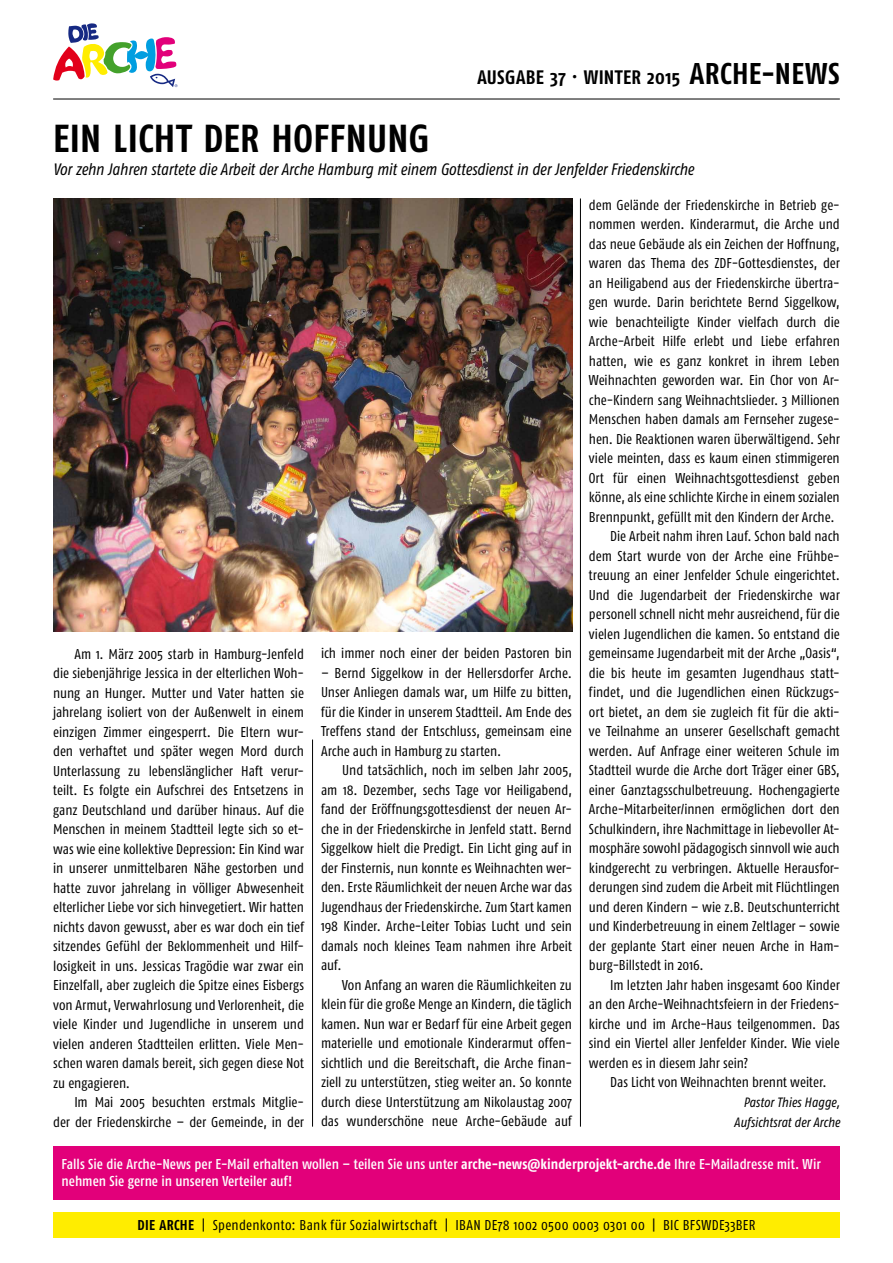
<style>
.page{position:relative;width:893px;height:1263px;background:#fff}
.page>*{position:absolute;margin:0;border:0;box-sizing:border-box;transform-origin:0 0}
.t1{font:700 39px "Fago Co";letter-spacing:.01em;color:#000}
.t2{font:700 19.5px "Fago Co";letter-spacing:.02em;color:#000}
.t3{font:italic 16.5px "Fago Co";letter-spacing:-.01em;color:#000}
.t4{font:14.25px/19.5px "Fago Co";letter-spacing:-.005em;color:#000;text-align:justify}
.t5{font:500 14.25px/17.1px "Fago Co";letter-spacing:-.005em;color:#fff}
.t6{font:14.25px "Fago Co";letter-spacing:.025em;color:#000}
.t7{font:italic 13.5px/19.5px "Fago Co";color:#000;text-align:right}
.s1{font-size:30px}
.s2{font-weight:700}
</style>
<div class="page">
<div style="left:53px;top:1212px;width:787px;height:25px;background:#ffed00"></div>
<svg style="left:53px;top:23px;width:125px;height:64px"></svg>
<hr style="left:53px;top:99px;width:787px;height:1px;background:#000">
<hr style="left:312px;top:739px;width:1px;height:387px;background:#000">
<hr style="left:580px;top:198px;width:1px;height:929px;background:#000">
<div style="left:53px;top:1146px;width:787px;height:53px;background:#e2007a"></div>
<img style="left:53px;top:198px;width:519px;height:433px">
<h2 class="t2" style="left:477px;top:66px;width:364px">AUSGABE 37 · WINTER 2015 <span class="s1">ARCHE-NEWS</span></h2>
<h1 class="t1" style="left:53px;top:115px;width:378px">EIN LICHT DER HOFFNUNG</h1>
<p class="t3" style="left:53px;top:160px;width:642px">Vor zehn Jahren startete die Arbeit der Arche Hamburg mit einem Gottesdienst in der Jenfelder Friedenskirche</p>
<p class="t4" style="left:53px;top:644px;width:252px;text-indent:21px">Am 1. März 2005 starb in Hamburg-Jenfeld die siebenjährige Jessica in der elterlichen Woh&shy;nung an Hunger. Mutter und Vater hatten sie jahrelang isoliert von der Außenwelt in einem einzigen Zimmer eingesperrt. Die Eltern wur&shy;den verhaftet und später wegen Mord durch Unterlassung zu lebenslänglicher Haft verur&shy;teilt. Es folgte ein Aufschrei des Entsetzens in ganz Deutschland und darüber hinaus. Auf die Menschen in meinem Stadtteil legte sich so et&shy;was wie eine kollektive Depression: Ein Kind war in unserer unmittelbaren Nähe gestorben und hatte zuvor jahrelang in völliger Abwesenheit elterlicher Liebe vor sich hinvegetiert. Wir hatten nichts davon gewusst, aber es war doch ein tief sitzendes Gefühl der Beklommenheit und Hilf&shy;losigkeit in uns. Jessicas Tragödie war zwar ein Einzelfall, aber zugleich die Spitze eines Eisbergs von Armut, Verwahrlosung und Verlorenheit, die viele Kinder und Jugendliche in unserem und vielen anderen Stadtteilen erlitten. Viele Men&shy;schen waren damals bereit, sich gegen diese Not zu engagieren.</p>
<p class="t4" style="left:53px;top:1092px;width:252px;text-align:right">Im Mai 2005 besuchten erstmals Mitglie-<br>der der Friedenskirche – der Gemeinde, in der</p>
<p class="t4" style="left:321px;top:644px;width:252px">ich immer noch einer der beiden Pastoren bin</p>
<p class="t4" style="left:321px;top:663px;width:252px">– Bernd Siggelkow in der Hellersdorfer Arche.<br>Unser Anliegen damals war, um Hilfe zu bitten, für die Kinder in unserem Stadtteil. Am Ende des Treffens stand der Entschluss, gemeinsam eine Arche auch in Hamburg zu starten.</p>
<p class="t4" style="left:321px;top:760px;width:252px;text-indent:21px">Und tatsächlich, noch im selben Jahr 2005, am 18. Dezember, sechs Tage vor Heiligabend, fand der Eröffnungsgottesdienst der neuen Ar&shy;che in der Friedenskirche in Jenfeld statt. Bernd Siggelkow hielt die Predigt. Ein Licht ging auf in der Finsternis, nun konnte es Weihnachten wer&shy;den. Erste Räumlichkeit der neuen Arche war das Jugendhaus der Friedenskirche. Zum Start kamen 198 Kinder. Arche-Leiter Tobias Lucht und sein damals noch kleines Team nahmen ihre Arbeit auf.</p>
<p class="t4" style="left:321px;top:975px;width:252px;text-indent:21px">Von Anfang an waren die Räumlichkeiten zu klein für die große Menge an Kindern, die täglich kamen. Nun war er Bedarf für eine Arbeit gegen materielle und emotionale Kinderarmut offen&shy;sichtlich und die Bereitschaft, die Arche finan&shy;ziell zu unterstützen, stieg weiter an. So konnte durch diese Unterstützung am Nikolaustag 2007 das wunderschöne neue Arche-Gebäude auf</p>
<p class="t4" style="left:589px;top:195px;width:252px">dem Gelände der Friedenskirche in Betrieb ge-</p>
<p class="t4" style="left:589px;top:214px;width:252px">nommen werden. Kinderarmut, die Arche und</p>
<p class="t4" style="left:589px;top:234px;width:252px">das neue Gebäude als ein Zeichen der Hoffnung,</p>
<p class="t4" style="left:589px;top:253px;width:252px">waren das Thema des ZDF-Gottesdienstes, der</p>
<p class="t4" style="left:589px;top:273px;width:252px">an Heiligabend aus der Friedenskirche übertra-</p>
<p class="t4" style="left:589px;top:292px;width:252px">gen wurde. Darin berichtete Bernd Siggelkow,</p>
<p class="t4" style="left:589px;top:312px;width:252px">wie benachteiligte Kinder vielfach durch die</p>
<p class="t4" style="left:589px;top:331px;width:252px">Arche-Arbeit Hilfe erlebt und Liebe erfahren</p>
<p class="t4" style="left:589px;top:351px;width:252px">hatten, wie es ganz konkret in ihrem Leben</p>
<p class="t4" style="left:589px;top:370px;width:252px">Weihnachten geworden war. Ein Chor von Ar-</p>
<p class="t4" style="left:589px;top:390px;width:252px">che-Kindern sang Weihnachtslieder. 3 Millionen</p>
<p class="t4" style="left:589px;top:409px;width:252px">Menschen haben damals am Fernseher zugese-</p>
<p class="t4" style="left:589px;top:429px;width:252px">hen. Die Reaktionen waren überwältigend. Sehr</p>
<p class="t4" style="left:589px;top:448px;width:252px">viele meinten, dass es kaum einen stimmigeren</p>
<p class="t4" style="left:589px;top:468px;width:252px">Ort für einen Weihnachtsgottesdienst geben</p>
<p class="t4" style="left:589px;top:487px;width:252px">könne, als eine schlichte Kirche in einem sozialen</p>
<p class="t4" style="left:589px;top:507px;width:247px">Brennpunkt, gefüllt mit den Kindern der Arche.</p>
<p class="t4" style="left:610px;top:526px;width:231px">Die Arbeit nahm ihren Lauf. Schon bald nach</p>
<p class="t4" style="left:589px;top:546px;width:252px">dem Start wurde von der Arche eine Frühbe-</p>
<p class="t4" style="left:589px;top:565px;width:252px">treuung an einer Jenfelder Schule eingerichtet.</p>
<p class="t4" style="left:589px;top:585px;width:252px">Und die Jugendarbeit der Friedenskirche war</p>
<p class="t4" style="left:589px;top:604px;width:252px">personell schnell nicht mehr ausreichend, für die</p>
<p class="t4" style="left:589px;top:624px;width:252px">vielen Jugendlichen die kamen. So entstand die</p>
<p class="t4" style="left:589px;top:643px;width:252px">gemeinsame Jugendarbeit mit der Arche „Oasis“,</p>
<p class="t4" style="left:589px;top:663px;width:252px">die bis heute im gesamten Jugendhaus statt-</p>
<p class="t4" style="left:589px;top:682px;width:252px">findet, und die Jugendlichen einen Rückzugs-</p>
<p class="t4" style="left:589px;top:702px;width:252px">ort bietet, an dem sie zugleich fit für die akti-</p>
<p class="t4" style="left:589px;top:721px;width:252px">ve Teilnahme an unserer Gesellschaft gemacht</p>
<p class="t4" style="left:589px;top:741px;width:252px">werden. Auf Anfrage einer weiteren Schule im</p>
<p class="t4" style="left:589px;top:760px;width:252px">Stadtteil wurde die Arche dort Träger einer GBS,</p>
<p class="t4" style="left:589px;top:780px;width:252px">einer Ganztagsschulbetreuung. Hochengagierte</p>
<p class="t4" style="left:589px;top:799px;width:252px">Arche-Mitarbeiter/innen ermöglichen dort den</p>
<p class="t4" style="left:589px;top:819px;width:252px">Schulkindern, ihre Nachmittage in liebevoller At-</p>
<p class="t4" style="left:589px;top:838px;width:252px">mosphäre sowohl pädagogisch sinnvoll wie auch</p>
<p class="t4" style="left:589px;top:858px;width:252px">kindgerecht zu verbringen. Aktuelle Herausfor-</p>
<p class="t4" style="left:589px;top:877px;width:252px">derungen sind zudem die Arbeit mit Flüchtlingen</p>
<p class="t4" style="left:589px;top:897px;width:252px">und deren Kindern – wie z.B. Deutschunterricht</p>
<p class="t4" style="left:589px;top:916px;width:252px">und Kinderbetreuung in einem Zeltlager – sowie</p>
<p class="t4" style="left:589px;top:936px;width:252px">der geplante Start einer neuen Arche in Ham-</p>
<p class="t4" style="left:589px;top:955px;width:116px">burg-Billstedt in 2016.</p>
<p class="t4" style="left:610px;top:975px;width:231px">Im letzten Jahr haben insgesamt 600 Kinder</p>
<p class="t4" style="left:589px;top:994px;width:252px">an den Arche-Weihnachtsfeiern in der Friedens-</p>
<p class="t4" style="left:589px;top:1014px;width:252px">kirche und im Arche-Haus teilgenommen. Das</p>
<p class="t4" style="left:589px;top:1033px;width:252px">sind ein Viertel aller Jenfelder Kinder. Wie viele</p>
<p class="t4" style="left:589px;top:1053px;width:161px">werden es in diesem Jahr sein?</p>
<p class="t4" style="left:610px;top:1072px;width:218px">Das Licht von Weihnachten brennt weiter.</p>
<p class="t7" style="left:734px;top:1092px;width:107px">Pastor Thies Hagge,<br>Aufsichtsrat der Arche</p>
<p class="t5" style="left:62px;top:1155px;width:761px">Falls Sie die Arche-News per E-Mail erhalten wollen – teilen Sie uns unter <span class="s2">arche-news@kinderprojekt-arche.de</span> Ihre E-Mailadresse mit. Wir nehmen Sie gerne in unseren Verteiler auf!</p>
<p class="t6" style="left:137px;top:1217px;width:620px"><span class="s2">DIE ARCHE</span> | Spendenkonto: Bank für Sozialwirtschaft | IBAN DE78 1002 0500 0003 0301 00 | BIC BFSWDE33BER</p>
</div>
